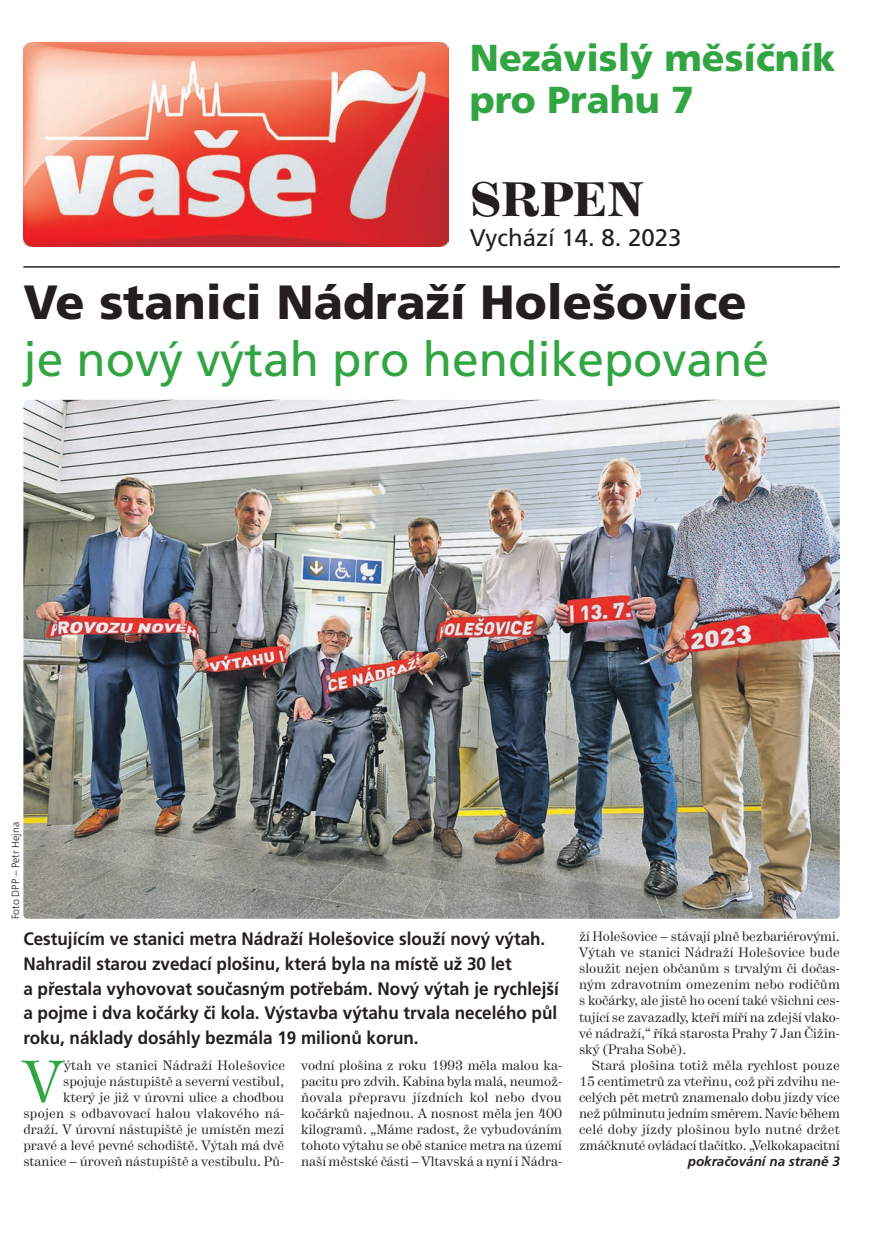
<style>
.page{position:relative;width:893px;height:1242px;background:#fff}
.page>*{position:absolute;margin:0;border:0;box-sizing:border-box;transform-origin:0 0}
.t1{font:58.5px "Hercules";color:#32a543}
.t2{font:48px "Frutiger CE";color:#32a543}
.t3{font:900 48px "Frutiger CE";color:#231f20}
.t4{font:500 48px "Hercules";letter-spacing:.015em;color:#231f20}
.t5{font:900 37.5px/42px "Frutiger CE";color:#32a543}
.t6{font:24px "Frutiger CE";color:#231f20}
.t7{font:700 18px/24.9px "Frutiger CE";color:#231f20;scale:.95 1}
.t8{font:13.5px/16px "Hercules";color:#231f20;text-align:justify}
.t9{font:italic 700 13.5px "Frutiger CE";color:#231f20}
.t10{font:300 10.5px "Frutiger CE";color:#231f20}
</style>
<div class="page">
<img style="left:23px;top:43px;width:426px;height:204px">
<hr style="left:23px;top:266px;width:817px;height:2px;background:#231f20">
<img style="left:23px;top:400px;width:817px;height:518px;border-radius:4px">
<h3 class="t5" style="left:470px;top:39px;width:367px">Nezávislý měsíčník pro Prahu 7</h3>
<h2 class="t4" style="left:470px;top:170px;width:175px">SRPEN</h2>
<h3 class="t6" style="left:470px;top:227px;width:213px">Vychází 14. 8. 2023</h3>
<h2 class="t3" style="left:23px;top:282px;width:725px">Ve stanici Nádraží Holešovice</h2>
<h2 class="t2" style="left:23px;top:339px;width:747px">je nový výtah pro hendikepované</h2>
<p class="t10" style="left:11px;top:919px;width:99px;rotate:-90deg">Foto DPP – Petr Hejna</p>
<p class="t7" style="left:23px;top:927px;width:565px">Cestujícím ve stanici metra Nádraží Holešovice slouží nový výtah.<br>Nahradil starou zvedací plošinu, která byla na místě už 30 let<br>a přestala vyhovovat současným potřebám. Nový výtah je rychlejší a pojme i dva kočárky či kola. Výstavba výtahu trvala necelého půl roku, náklady dosáhly bezmála 19 milionů korun.</p>
<p class="t8" style="left:23px;top:1058px;width:263px;text-align:right">ýtah ve stanici Nádraží Holešovice spojuje nástupiště a severní vestibul,<br>který je již v úrovni ulice a chodbou spojen s odbavovací halou vlakového ná&shy;draží. V úrovní nástupiště je umístěn mezi pravé a levé pevné schodiště. Výtah má dvě stanice – úroveň nástupiště a vestibulu. Pů-</p>
<p class="t8" style="left:301px;top:1058px;width:262px">vodní plošina z roku 1993 měla malou ka&shy;pacitu pro zdvih. Kabina byla malá, neumož&shy;ňovala přepravu jízdních kol nebo dvou kočár ků najednou. A nosnost měla jen 400 ki logramů. „Máme radost, že vybudováním tohoto výtahu se obě stanice metra na území naší městské části – Vltavská a nyní i Nádra -</p>
<h1 class="t1" style="left:23px;top:1060px;width:41px">V</h1>
<p class="t8" style="left:579px;top:929px;width:262px">ží Holešovice – stávají plně bezbariérovými.<br>Výtah ve stanici Nádraží Holešovice bude sloužit nejen občanům s trvalým či dočas&shy;ným zdravotním omezením nebo rodičům s kočárky, ale jistě ho ocení také všichni ces&shy;tující se zavazadly, kteří míří na zdejší vlako - vé nádraží,“ říká starosta Prahy 7 Jan Čižin&shy;ský (Praha Sobě).</p>
<p class="t8" style="left:579px;top:1058px;width:262px;text-indent:13px">Stará plošina totiž měla rychlost pouze 15 centimetrů za vteřinu, což při zdvihu ne&shy;celých pět metrů znamenalo dobu jízdy více než půlminutu jedním směrem. Navíc během celé doby jízdy plošinou bylo nutné držet zmáčknuté ovládací tlačítko. „Velkokapacitní</p>
<p class="t9" style="left:688px;top:1155px;width:154px">pokračování na straně 3</p>
</div>
